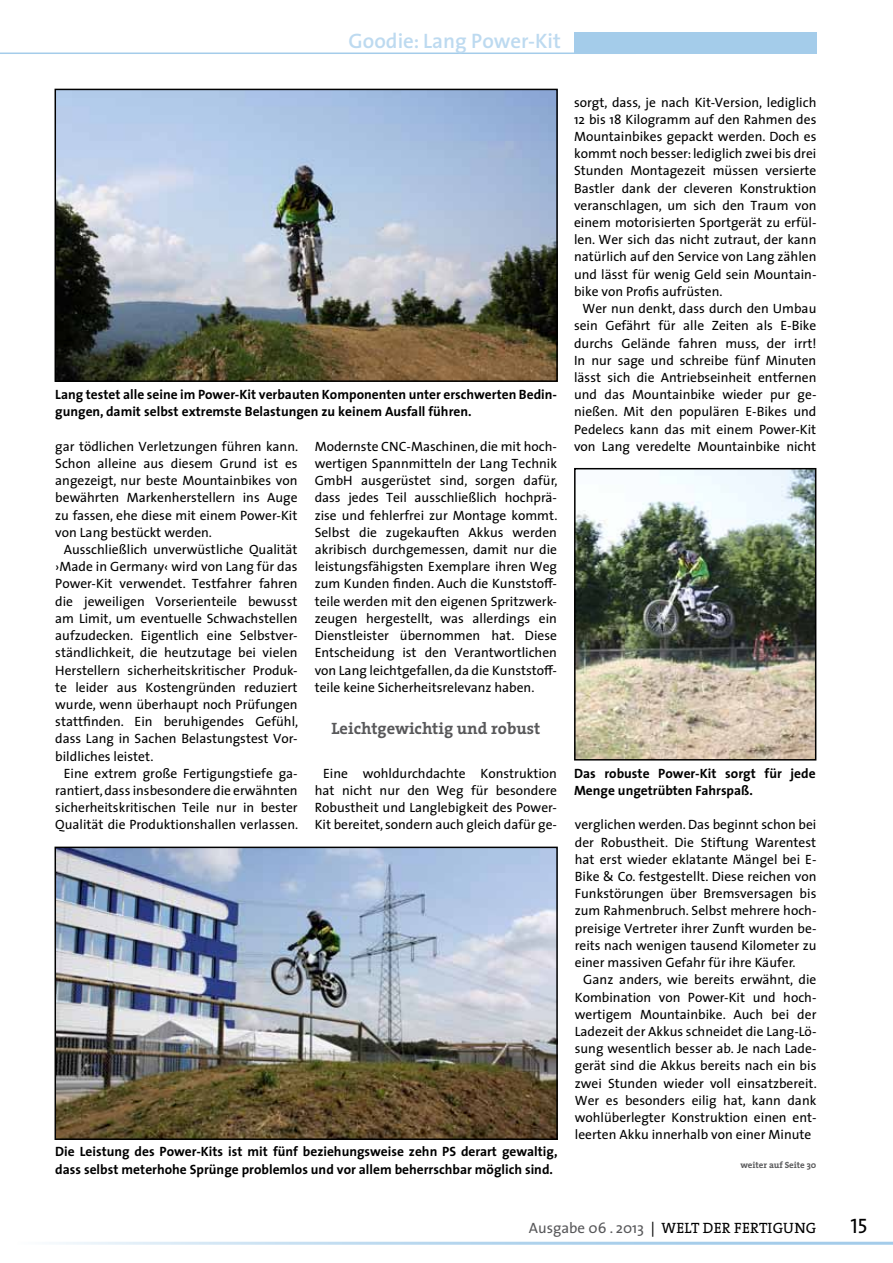
<style>
.page{position:relative;width:893px;height:1263px;background:#fff}
.page>*{position:absolute;margin:0;border:0;box-sizing:border-box;transform-origin:0 0}
.t1{font:600 21px "The Sans";color:#bddaf0}
.t2{font:21px "The Sans Regular Caps";color:#000}
.t3{font:700 16.5px "The Serif";color:#58585a}
.t4{font:15px "The Serif";letter-spacing:.015em;color:#000}
.t5{font:13.5px/17.2px "The Sans";color:#000;text-align:justify}
.t6{font:700 13.5px/17.2px "The Sans";color:#000}
.t7{font:700 9px "The Serif";color:#58585a}
.s1{font-family:"The Sans";color:#58585a}
.s2{font-family:"The Sans"}
</style>
<div class="page">
<div style="left:574px;top:33px;width:242px;height:21px;background:#a4ccea"></div>
<hr style="left:0;top:53px;width:636px;height:1px;background:#a4ccea">
<hr style="left:17px;top:1242px;width:876px;height:3px;background:#a4ccea">
<img style="left:58px;top:92px;width:497px;height:287px">
<div style="left:55px;top:89px;width:503px;height:293px;border:2px solid #000"></div>
<img style="left:58px;top:850px;width:497px;height:287px">
<div style="left:55px;top:847px;width:503px;height:293px;border:2px solid #000"></div>
<img style="left:577px;top:471px;width:236px;height:286px">
<div style="left:574px;top:468px;width:242px;height:292px;border:2px solid #000"></div>
<p class="t1" style="left:349px;top:23px;width:214px">Goodie: Lang Power-Kit</p>
<p class="t6" style="left:55px;top:386px;width:503px">Lang testet alle seine im Power-Kit verbauten Komponenten unter erschwerten Bedin&shy;gungen, damit selbst extremste Belastungen zu keinem Ausfall führen.</p>
<p class="t5" style="left:55px;top:437px;width:244px">gar tödlichen Verletzungen führen kann.</p>
<p class="t5" style="left:55px;top:454px;width:244px">Schon alleine aus diesem Grund ist es</p>
<p class="t5" style="left:55px;top:472px;width:244px">angezeigt, nur beste Mountainbikes von</p>
<p class="t5" style="left:55px;top:489px;width:244px">bewährten Markenherstellern ins Auge</p>
<p class="t5" style="left:55px;top:506px;width:244px">zu fassen, ehe diese mit einem Power-Kit</p>
<p class="t5" style="left:55px;top:523px;width:158px">von Lang bestückt werden.</p>
<p class="t5" style="left:64px;top:540px;width:235px">Ausschließlich unverwüstliche Qualität</p>
<p class="t5" style="left:55px;top:558px;width:244px">›Made in Germany‹ wird von Lang für das</p>
<p class="t5" style="left:55px;top:575px;width:244px">Power-Kit verwendet. Testfahrer fahren</p>
<p class="t5" style="left:55px;top:592px;width:244px">die jeweiligen Vorserienteile bewusst</p>
<p class="t5" style="left:55px;top:609px;width:244px">am Limit, um eventuelle Schwachstellen</p>
<p class="t5" style="left:55px;top:626px;width:244px">aufzudecken. Eigentlich eine Selbstver-</p>
<p class="t5" style="left:55px;top:644px;width:244px">ständlichkeit, die heutzutage bei vielen</p>
<p class="t5" style="left:55px;top:661px;width:244px">Herstellern sicherheitskritischer Produk-</p>
<p class="t5" style="left:55px;top:678px;width:244px">te leider aus Kostengründen reduziert</p>
<p class="t5" style="left:55px;top:695px;width:244px">wurde, wenn überhaupt noch Prüfungen</p>
<p class="t5" style="left:55px;top:713px;width:245px">stattfinden. Ein beruhigendes Gefühl,</p>
<p class="t5" style="left:55px;top:730px;width:244px">dass Lang in Sachen Belastungstest Vor-</p>
<p class="t5" style="left:55px;top:747px;width:100px">bildliches leistet.</p>
<p class="t5" style="left:64px;top:764px;width:235px">Eine extrem große Fertigungstiefe ga-</p>
<p class="t5" style="left:55px;top:781px;width:244px">rantiert, dass insbesondere die erwähnten</p>
<p class="t5" style="left:55px;top:799px;width:244px">sicherheitskritischen Teile nur in bester</p>
<p class="t5" style="left:55px;top:816px;width:244px">Qualität die Produktionshallen verlassen.</p>
<p class="t5" style="left:315px;top:437px;width:244px">Modernste CNC-Maschinen, die mit hoch&shy;wertigen Spannmitteln der Lang Technik GmbH ausgerüstet sind, sorgen dafür, dass jedes Teil ausschließlich hochprä&shy;zise und fehlerfrei zur Montage kommt.<br>Selbst die zugekauften Akkus werden akribisch durchgemessen, damit nur die leistungsfähigsten Exemplare ihren Weg zum Kunden finden. Auch die Kunststoff&shy;teile werden mit den eigenen Spritzwerk&shy;zeugen hergestellt, was allerdings ein Dienstleister übernommen hat. Diese Entscheidung ist den Verantwortlichen von Lang leichtgefallen, da die Kunststoff&shy;teile keine Sicherheitsrelevanz haben.</p>
<p class="t3" style="left:332px;top:714px;width:210px">Leichtgewichtig und robust</p>
<p class="t5" style="left:315px;top:764px;width:244px;text-indent:9px">Eine wohldurchdachte Konstruktion hat nicht nur den Weg für besondere Robustheit und Langlebigkeit des Power-Kit bereitet, sondern auch gleich dafür ge-</p>
<p class="t6" style="left:55px;top:1143px;width:504px">Die Leistung des Power-Kits ist mit fünf beziehungsweise zehn PS derart gewaltig, dass selbst meterhohe Sprünge problemlos und vor allem beherrschbar möglich sind.</p>
<p class="t5" style="left:574px;top:93px;width:244px">sorgt, dass, je nach Kit-Version, lediglich</p>
<p class="t5" style="left:574px;top:110px;width:244px">12 bis 18 Kilogramm auf den Rahmen des</p>
<p class="t5" style="left:574px;top:127px;width:244px">Mountainbikes gepackt werden. Doch es</p>
<p class="t5" style="left:574px;top:145px;width:244px">kommt noch besser: lediglich zwei bis drei</p>
<p class="t5" style="left:574px;top:162px;width:244px">Stunden Montagezeit müssen versierte</p>
<p class="t5" style="left:574px;top:179px;width:244px">Bastler dank der cleveren Konstruktion</p>
<p class="t5" style="left:574px;top:196px;width:244px">veranschlagen, um sich den Traum von</p>
<p class="t5" style="left:574px;top:213px;width:244px">einem motorisierten Sportgerät zu erfül-</p>
<p class="t5" style="left:574px;top:231px;width:244px">len. Wer sich das nicht zutraut, der kann</p>
<p class="t5" style="left:574px;top:248px;width:244px">natürlich auf den Service von Lang zählen</p>
<p class="t5" style="left:574px;top:265px;width:244px">und lässt für wenig Geld sein Mountain-</p>
<p class="t5" style="left:574px;top:282px;width:150px">bike von Profis aufrüsten.</p>
<p class="t5" style="left:583px;top:299px;width:235px">Wer nun denkt, dass durch den Umbau</p>
<p class="t5" style="left:574px;top:317px;width:244px">sein Gefährt für alle Zeiten als E-Bike</p>
<p class="t5" style="left:574px;top:334px;width:244px">durchs Gelände fahren muss, der irrt!</p>
<p class="t5" style="left:574px;top:351px;width:244px">In nur sage und schreibe fünf Minuten</p>
<p class="t5" style="left:574px;top:368px;width:244px">lässt sich die Antriebseinheit entfernen</p>
<p class="t5" style="left:574px;top:386px;width:244px">und das Mountainbike wieder pur ge-</p>
<p class="t5" style="left:574px;top:403px;width:244px">nießen. Mit den populären E-Bikes und</p>
<p class="t5" style="left:574px;top:420px;width:244px">Pedelecs kann das mit einem Power-Kit</p>
<p class="t5" style="left:574px;top:437px;width:244px">von Lang veredelte Mountainbike nicht</p>
<p class="t6" style="left:574px;top:764px;width:243px">Das robuste Power-Kit sorgt für jede<br>Menge ungetrübten Fahrspaß.</p>
<p class="t5" style="left:575px;top:816px;width:243px">verglichen werden. Das beginnt schon bei</p>
<p class="t5" style="left:575px;top:833px;width:243px">der Robustheit. Die Stiftung Warentest</p>
<p class="t5" style="left:575px;top:850px;width:242px">hat erst wieder eklatante Mängel bei E-</p>
<p class="t5" style="left:575px;top:867px;width:243px">Bike &amp; Co. festgestellt. Diese reichen von</p>
<p class="t5" style="left:575px;top:885px;width:243px">Funkstörungen über Bremsversagen bis</p>
<p class="t5" style="left:575px;top:902px;width:243px">zum Rahmenbruch. Selbst mehrere hoch-</p>
<p class="t5" style="left:575px;top:919px;width:243px">preisige Vertreter ihrer Zunft wurden be-</p>
<p class="t5" style="left:575px;top:936px;width:243px">reits nach wenigen tausend Kilometer zu</p>
<p class="t5" style="left:575px;top:953px;width:222px">einer massiven Gefahr für ihre Käufer.</p>
<p class="t5" style="left:583px;top:971px;width:235px">Ganz anders, wie bereits erwähnt, die</p>
<p class="t5" style="left:575px;top:988px;width:243px">Kombination von Power-Kit und hoch-</p>
<p class="t5" style="left:575px;top:1005px;width:243px">wertigem Mountainbike. Auch bei der</p>
<p class="t5" style="left:575px;top:1022px;width:243px">Ladezeit der Akkus schneidet die Lang-Lö-</p>
<p class="t5" style="left:575px;top:1039px;width:243px">sung wesentlich besser ab. Je nach Lade-</p>
<p class="t5" style="left:575px;top:1057px;width:243px">gerät sind die Akkus bereits nach ein bis</p>
<p class="t5" style="left:575px;top:1074px;width:244px">zwei Stunden wieder voll einsatzbereit.</p>
<p class="t5" style="left:575px;top:1091px;width:243px">Wer es besonders eilig hat, kann dank</p>
<p class="t5" style="left:575px;top:1108px;width:243px">wohlüberlegter Konstruktion einen ent-</p>
<p class="t5" style="left:575px;top:1126px;width:238px">leerten Akku innerhalb von einer Minute</p>
<p class="t7" style="left:740px;top:1158px;width:78px">weiter auf Seite 30</p>
<p class="t4" style="left:529px;top:1216px;width:289px"><span class="s1">Ausgabe 06 . 2013</span> <span class="s2">|</span> WELT DER FERTIGUNG</p>
<p class="t2" style="left:850px;top:1214px;width:19px">15</p>
</div>
